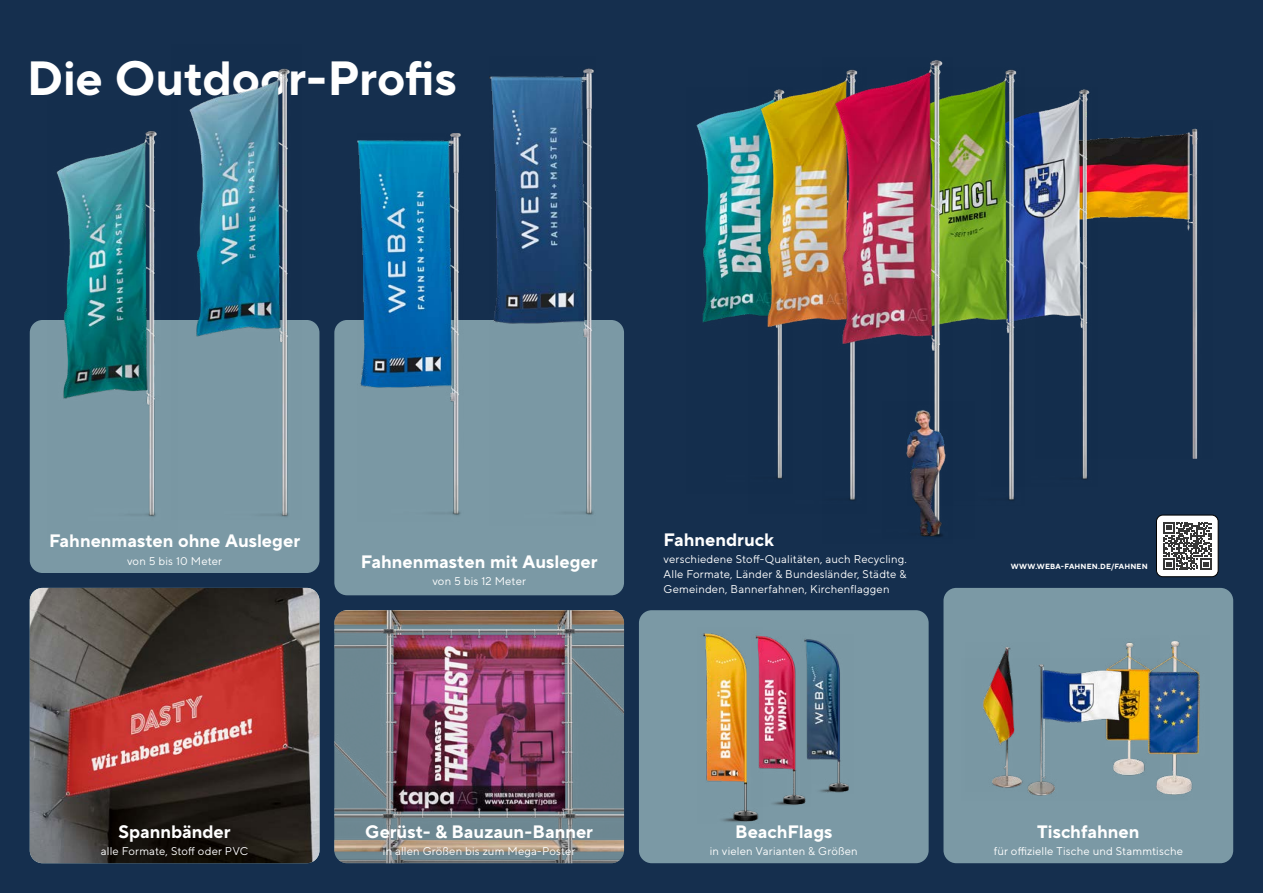
<style>
.page{position:relative;width:1263px;height:893px;background:#152f4e}
.page>*{position:absolute;margin:0;border:0;box-sizing:border-box;transform-origin:0 0}
.t1{font:700 48px "TT Norms Pro";letter-spacing:-.005em;color:#fff}
.t2{font:700 18px "TT Norms Pro";color:#fff}
.t3{font:11.25px/15px "TT Norms Pro";letter-spacing:.015em;color:#fff;text-align:justify}
.t4{font:700 7.5px "TT Norms Pro";letter-spacing:.015em;color:#fff}
</style>
<div class="page">
<img style="left:30px;top:588px;width:289px;height:275px">
<img style="left:334px;top:610px;width:290px;height:253px">
<div style="left:943px;top:588px;width:290px;height:275px;background:#7b99a5;border-radius:13px"></div>
<div style="left:639px;top:610px;width:290px;height:253px;background:#7b99a5;border-radius:13px"></div>
<div style="left:30px;top:320px;width:289px;height:253px;background:#7b99a5;border-radius:13px"></div>
<div style="left:334px;top:320px;width:290px;height:275px;background:#7b99a5;border-radius:13px"></div>
<img style="left:1002px;top:646px;width:9px;height:13px">
<img style="left:1122px;top:642px;width:12px;height:17px">
<img style="left:1168px;top:641px;width:32px;height:152px">
<img style="left:983px;top:659px;width:205px;height:137px">
<img style="left:1097px;top:128px;width:101px;height:331px">
<img style="left:1025px;top:89px;width:72px;height:391px">
<img style="left:696px;top:108px;width:53px;height:215px">
<img style="left:952px;top:69px;width:73px;height:432px">
<img style="left:749px;top:89px;width:73px;height:391px">
<img style="left:822px;top:60px;width:130px;height:441px">
<img style="left:883px;top:401px;width:92px;height:136px">
<img style="left:189px;top:68px;width:101px;height:449px">
<img style="left:56px;top:131px;width:101px;height:386px">
<img style="left:490px;top:68px;width:104px;height:447px">
<img style="left:357px;top:133px;width:104px;height:382px">
<div style="left:1156px;top:515px;width:62px;height:62px;background:#fff;border-radius:6px"></div>
<svg style="left:1163px;top:522px;width:48px;height:48px"></svg>
<div style="left:1156px;top:515px;width:62px;height:62px;border:1px solid #000;border-radius:6px"></div>
<img style="left:763px;top:636px;width:43px;height:169px">
<img style="left:800px;top:636px;width:49px;height:157px">
<img style="left:703px;top:633px;width:60px;height:189px">
<h1 class="t1" style="left:27px;top:47px;width:431px">Die Outdoor-Profis</h1>
<h2 class="t2" style="left:49px;top:529px;width:253px">Fahnenmasten ohne Ausleger</h2>
<p class="t3" style="left:127px;top:553px;width:97px">von 5 bis 10 Meter</p>
<h2 class="t2" style="left:361px;top:549px;width:238px">Fahnenmasten mit Ausleger</h2>
<p class="t3" style="left:432px;top:573px;width:95px">von 5 bis 12 Meter</p>
<h2 class="t2" style="left:664px;top:527px;width:112px">Fahnendruck</h2>
<p class="t3" style="left:664px;top:551px;width:245px">verschiedene Stoff-Qualitäten, auch Recycling.<br>Alle Formate, Länder &amp; Bundesländer, Städte &amp; Gemeinden, Bannerfahnen, Kirchenflaggen</p>
<p class="t4" style="left:1011px;top:562px;width:138px">WWW.WEBA-FAHNEN.DE/FAHNEN</p>
<h2 class="t2" style="left:118px;top:819px;width:114px">Spannbänder</h2>
<p class="t3" style="left:101px;top:843px;width:149px">alle Formate, Stoff oder PVC</p>
<h2 class="t2" style="left:365px;top:819px;width:229px">Gerüst- &amp; Bauzaun-Banner</h2>
<p class="t3" style="left:383px;top:843px;width:194px">in allen Größen bis zum Mega-Poster</p>
<h2 class="t2" style="left:735px;top:819px;width:99px">BeachFlags</h2>
<p class="t3" style="left:710px;top:843px;width:150px">in vielen Varianten &amp; Größen</p>
<h2 class="t2" style="left:1037px;top:819px;width:104px">Tischfahnen</h2>
<p class="t3" style="left:994px;top:843px;width:191px">für offizielle Tische und Stammtische</p>
</div>
